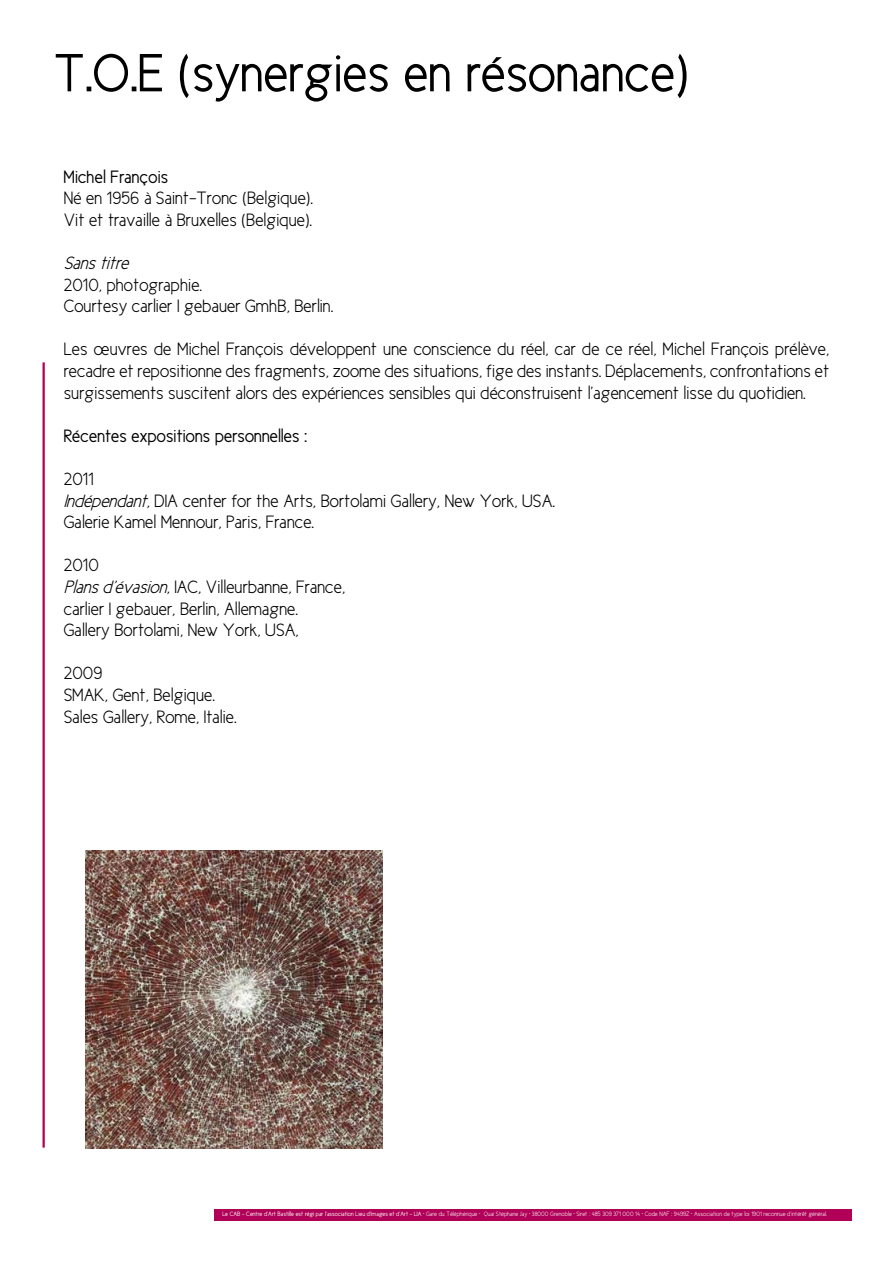
<style>
.page{position:relative;width:893px;height:1263px;background:#fff}
.page>*{position:absolute;margin:0;border:0;box-sizing:border-box;transform-origin:0 0}
.t1{font:54px "New Cicle Gordita";color:#000}
.t2{font:18px/21.6px "New Cicle Semi";color:#000}
.t3{font:18px "New Cicle Gordita";color:#000}
.t4{font:italic 18px "New Cicle Semi";color:#000}
.t5{font:6.3px "New Cicle Semi";color:#fff}
.s1{font-style:italic}
.s2{font-family:"New Cicle Gordita"}
</style>
<div class="page">
<hr style="left:43px;top:362px;width:2px;height:785px;background:#b00057">
<div style="left:214px;top:1209px;width:638px;height:11px;background:#b00057"></div>
<img style="left:85px;top:850px;width:298px;height:298px">
<h1 class="t1" style="left:54px;top:45px;width:636px">T.O.E (synergies en résonance)</h1>
<p class="t3" style="left:64px;top:167px;width:106px">Michel François</p>
<p class="t2" style="left:64px;top:187px;width:251px">Né en 1956 à Saint-Tronc (Belgique).<br>Vit et travaille à Bruxelles (Belgique).</p>
<p class="t4" style="left:64px;top:253px;width:66px">Sans titre</p>
<p class="t2" style="left:64px;top:274px;width:271px">2010, photographie.<br>Courtesy carlier I gebauer GmhB, Berlin.</p>
<p class="t2" style="left:64px;top:339px;width:767px;text-align:justify">Les œuvres de Michel François développent une conscience du réel, car de ce réel, Michel François prélève, recadre et repositionne des fragments, zoome des situations, fige des instants. Déplacements, confrontations et surgissements suscitent alors des expériences sensibles qui déconstruisent l’agencement lisse du quotidien.</p>
<p class="t3" style="left:64px;top:426px;width:245px">Récentes expositions personnelles :</p>
<p class="t2" style="left:64px;top:468px;width:493px">2011<br><span class="s1">Indépendant</span>, DIA center for the Arts, Bortolami Gallery, New York, USA.<br>Galerie Kamel Mennour, Paris, France.</p>
<p class="t2" style="left:64px;top:555px;width:283px">2010<br><span class="s1">Plans d’évasion</span>, IAC, Villeurbanne, France, carlier I gebauer, Berlin, Allemagne.<br>Gallery Bortolami, New York, USA,</p>
<p class="t2" style="left:64px;top:663px;width:174px">2009<br>SMAK, Gent, Belgique.<br>Sales Gallery, Rome, Italie.</p>
<p class="t5" style="left:222px;top:1211px;width:606px"><span class="s2">Le CAB - Centre d’Art Bastille est régi par l’association Lieu d’Images et d’Art - LIA</span> • Gare du Téléphérique • Quai Stéphane Jay • 38000 Grenoble • Siret : 485 309 371 000 14 • Code NAF : 9499Z • Association de type loi 1901 reconnue d’intérêt général.</p>
</div>
